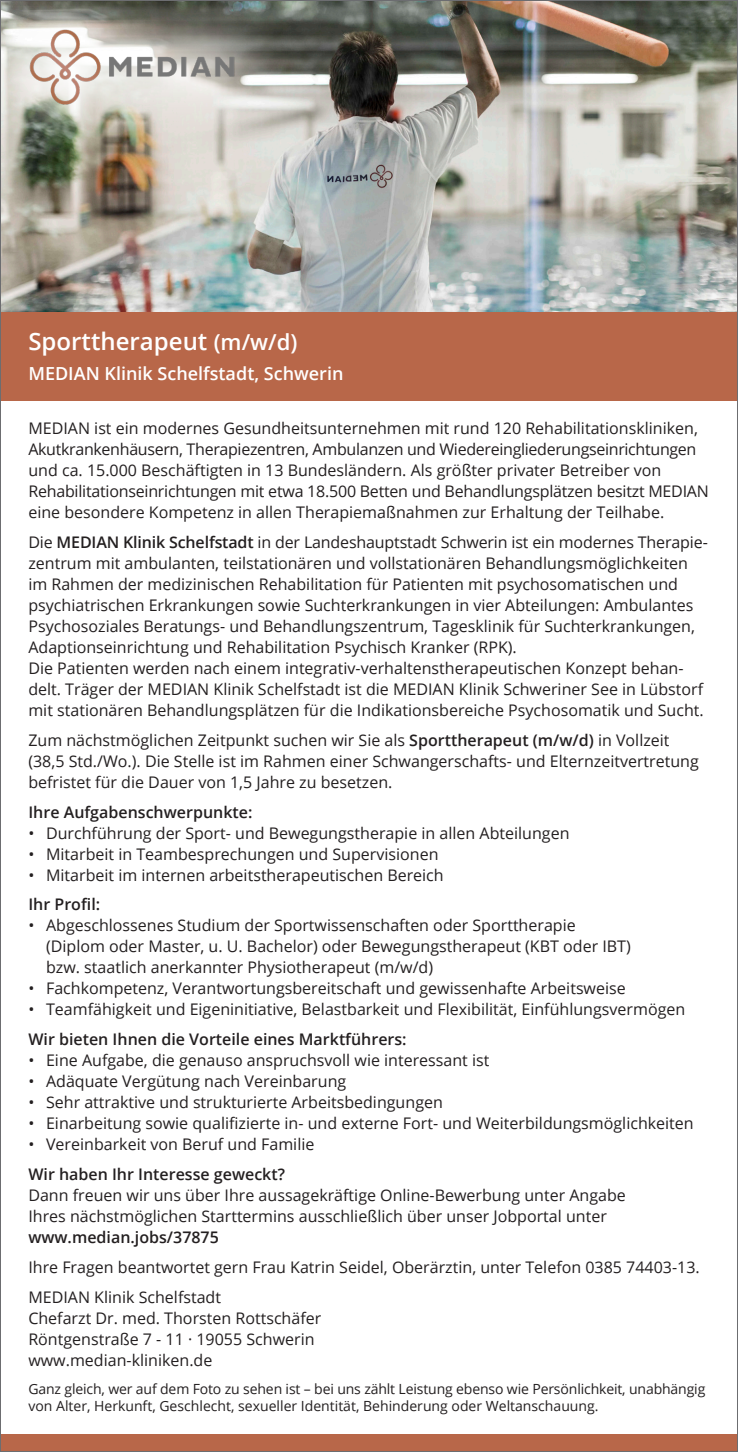
<style>
.page{position:relative;width:738px;height:1452px;background:#fff}
.page>*{position:absolute;margin:0;border:0;box-sizing:border-box;transform-origin:0 0}
.t1{font:600 24px "Open Sans";color:#fff}
.t2{font:600 18px "Open Sans";color:#fff}
.t3{font:16px/21px "Open Sans";color:#231f20}
.t4{font:600 16px "Open Sans";color:#231f20}
.t5{font:14px/16.8px "Open Sans";letter-spacing:-.01em;color:#231f20}
.s1{font-size:22px}
.s2{font-weight:600}
</style>
<div class="page">
<img style="left:2px;top:2px;width:733px;height:310px">
<div style="left:0;top:1434px;width:737px;height:17px;background:#b86749"></div>
<img style="left:2px;top:2px;width:288px;height:157px">
<img style="left:25px;top:28px;width:214px;height:77px">
<div style="left:0;top:312px;width:737px;height:88px;background:#b86749"></div>
<h1 class="t1" style="left:28px;top:325px;width:270px">Sporttherapeut <span class="s1">(m/w/d)</span></h1>
<p class="t2" style="left:28px;top:361px;width:316px">MEDIAN Klinik Schelfstadt, Schwerin</p>
<p class="t3" style="left:28px;top:417px;width:681px">MEDIAN ist ein modernes Gesundheitsunternehmen mit rund 120 Rehabilitationskliniken, Akutkrankenhäusern, Therapiezentren, Ambulanzen und Wiedereingliederungseinrichtungen und ca. 15.000 Beschäftigten in 13 Bundesländern. Als größter privater Betreiber von Rehabilitationseinrichtungen mit etwa 18.500 Betten und Behandlungsplätzen besitzt MEDIAN eine besondere Kompetenz in allen Therapiemaßnahmen zur Erhaltung der Teilhabe.</p>
<p class="t3" style="left:28px;top:531px;width:680px">Die <span class="s2">MEDIAN Klinik Schelfstadt</span> in der Landeshauptstadt Schwerin ist ein modernes Therapie&shy;zentrum mit ambulanten, teilstationären und vollstationären Behandlungsmöglichkeiten im Rahmen der medizinischen Rehabilitation für Patienten mit psychosomatischen und psychiatrischen Erkrankungen sowie Suchterkrankungen in vier Abteilungen: Ambulantes Psychosoziales Beratungs- und Behandlungszentrum, Tagesklinik für Suchterkrankungen, Adaptionseinrichtung und Rehabilitation Psychisch Kranker (RPK).<br>Die Patienten werden nach einem integrativ-verhaltenstherapeutischen Konzept behan&shy;delt. Träger der MEDIAN Klinik Schelfstadt ist die MEDIAN Klinik Schweriner See in Lübstorf mit stationären Behandlungsplätzen für die Indikationsbereiche Psychosomatik und Sucht.</p>
<p class="t3" style="left:28px;top:729px;width:671px">Zum nächstmöglichen Zeitpunkt suchen wir Sie als <span class="s2">Sporttherapeut (m/w/d)</span> in Vollzeit (38,5 Std./Wo.). Die Stelle ist im Rahmen einer Schwangerschafts- und Elternzeitvertretung befristet für die Dauer von 1,5 Jahre zu besetzen.</p>
<p class="t4" style="left:28px;top:800px;width:225px">Ihre Aufgabenschwerpunkte:</p>
<p class="t3" style="left:28px;top:822px;width:542px">• Durchführung der Sport- und Bewegungstherapie in allen Abteilungen</p>
<p class="t3" style="left:28px;top:843px;width:411px">• Mitarbeit in Teambesprechungen und Supervisionen</p>
<p class="t3" style="left:28px;top:864px;width:416px">• Mitarbeit im internen arbeitstherapeutischen Bereich</p>
<p class="t4" style="left:28px;top:893px;width:73px">Ihr Profil:</p>
<p class="t3" style="left:46px;top:914px;width:585px;text-indent:-18px">• Abgeschlossenes Studium der Sportwissenschaften oder Sporttherapie (Diplom oder Master, u. U. Bachelor) oder Bewegungstherapeut (KBT oder IBT) bzw. staatlich anerkannter Physiotherapeut (m/w/d)</p>
<p class="t3" style="left:28px;top:977px;width:598px">• Fachkompetenz, Verantwortungsbereitschaft und gewissenhafte Arbeitsweise</p>
<p class="t3" style="left:28px;top:998px;width:658px">• Teamfähigkeit und Eigeninitiative, Belastbarkeit und Flexibilität, Einfühlungsvermögen</p>
<p class="t4" style="left:28px;top:1028px;width:379px">Wir bieten Ihnen die Vorteile eines Marktführers:</p>
<p class="t3" style="left:28px;top:1049px;width:462px">• Eine Aufgabe, die genauso anspruchsvoll wie interessant ist</p>
<p class="t3" style="left:28px;top:1070px;width:319px">• Adäquate Vergütung nach Vereinbarung</p>
<p class="t3" style="left:28px;top:1091px;width:416px">• Sehr attraktive und strukturierte Arbeitsbedingungen</p>
<p class="t3" style="left:28px;top:1112px;width:666px">• Einarbeitung sowie qualifizierte in- und externe Fort- und Weiterbildungsmöglichkeiten</p>
<p class="t3" style="left:28px;top:1133px;width:287px">• Vereinbarkeit von Beruf und Familie</p>
<p class="t4" style="left:28px;top:1163px;width:258px">Wir haben Ihr Interesse geweckt?</p>
<p class="t3" style="left:28px;top:1184px;width:598px">Dann freuen wir uns über Ihre aussagekräftige Online-Bewerbung unter Angabe<br>Ihres nächstmöglichen Starttermins ausschließlich über unser Jobportal unter</p>
<p class="t4" style="left:28px;top:1226px;width:192px">www.median.jobs/37875</p>
<p class="t3" style="left:28px;top:1251px;width:672px;line-height:29.8px">Ihre Fragen beantwortet gern Frau Katrin Seidel, Oberärztin, unter Telefon 0385 74403-13.<br>MEDIAN Klinik Schelfstadt</p>
<p class="t3" style="left:28px;top:1307px;width:294px">Chefarzt Dr. med. Thorsten Rottschäfer<br>Röntgenstraße 7 - 11 · 19055 Schwerin www.median-kliniken.de</p>
<p class="t5" style="left:28px;top:1380px;width:678px">Ganz gleich, wer auf dem Foto zu sehen ist – bei uns zählt Leistung ebenso wie Persönlichkeit, unabhängig von Alter, Herkunft, Geschlecht, sexueller Identität, Behinderung oder Weltanschauung.</p>
</div>
